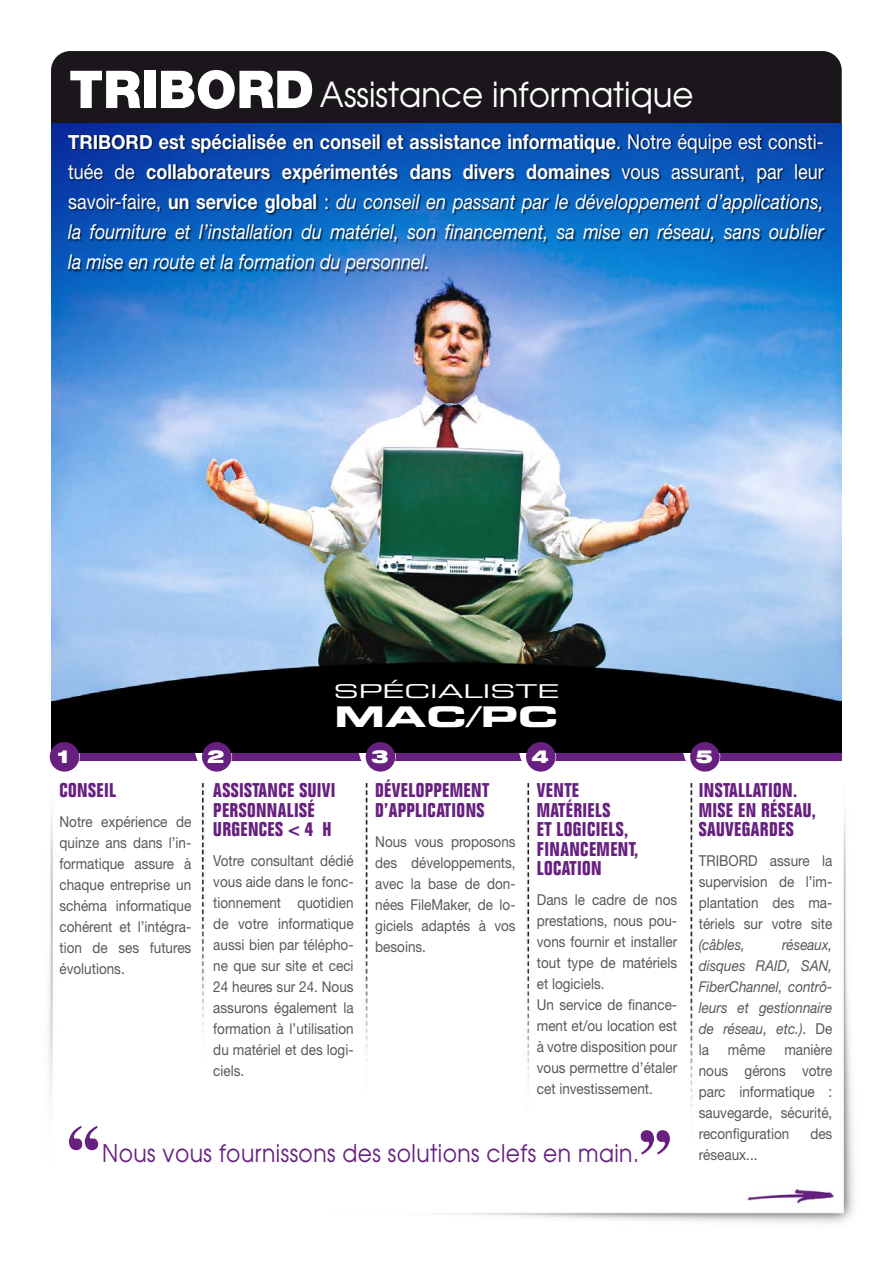
<style>
.page{position:relative;width:893px;height:1263px;background:#fff}
.page>*{position:absolute;margin:0;border:0;box-sizing:border-box;transform-origin:0 0}
.t1{font:700 72.45px "Times";color:#672080}
.t2{font:34.35px "Avant Garde";color:#fff;scale:.94 1}
.t3{font:28.5px "Eurostile LT Std Bold Ex 2";color:#fff;scale:1.33 1}
.t4{font:24.3px "Avant Garde";letter-spacing:.02em;color:#672080;scale:.9 1}
.t5{font:italic 20.55px/30px "Helvetica Neue";color:#fff;text-align:justify;scale:.87 1}
.t6{font:700 condensed 19.5px/19.5px "Folio Std";letter-spacing:.02em;color:#672080}
.t7{font:19.05px "Eurostile LT Std Ex 2";color:#fff;scale:1.33 1}
.t8{font:900 expanded 18px "Helvetica Neue";color:#fff}
.t9{font:15px/21px "Helvetica Neue";color:#58585a;text-align:justify;scale:.9 1}
.t10{font:italic 15px/21px "Helvetica Neue";color:#58585a;text-align:justify;scale:.9 1}
.s1{font-family:"Helvetica Neue";font-weight:900;font-size:52.05px}
.s2{font-weight:700;font-style:normal;font-size:19.5px}
.s3{font-weight:700;font-style:normal}
.s4{font-style:normal}
.s5{font-family:"Eurostile LT Std Ex 2"}
</style>
<div class="page">
<div style="left:52px;top:753px;width:790px;height:8px;background:#672080"></div>
<div style="left:195px;top:724px;width:31px;height:47px;background:#fff;border-radius:50%"></div>
<svg style="left:358px;top:724px;width:32px;height:47px"></svg>
<div style="left:519px;top:724px;width:31px;height:47px;background:#fff;border-radius:50%"></div>
<div style="left:683px;top:724px;width:31px;height:47px;background:#fff;border-radius:50%"></div>
<img style="left:48px;top:783px;width:806px;height:440px">
<div style="left:51px;top:51px;width:791px;height:72px;background:#1a161b"></div>
<img style="left:51px;top:123px;width:791px;height:630px">
<div style="left:67px;top:133px;width:761px;height:144px;background:#000;opacity:.75"></div>
<div style="left:202px;top:742px;width:30px;height:30px;background:#672080;border-radius:50%"></div>
<div style="left:366px;top:742px;width:29px;height:30px;background:#672080;border-radius:50%"></div>
<div style="left:526px;top:742px;width:30px;height:30px;background:#672080;border-radius:50%"></div>
<div style="left:690px;top:742px;width:30px;height:30px;background:#672080;border-radius:50%"></div>
<div style="left:50px;top:742px;width:29px;height:30px;background:#672080;border-radius:50%"></div>
<img style="left:744px;top:1186px;width:94px;height:20px">
<h2 class="t2" style="left:69px;top:73px;width:666px"><span class="s1">TRIBORD</span> Assistance informatique</h2>
<p class="t5" style="left:68px;top:126px;width:870px"><span class="s2">TRIBORD</span> <span class="s3">est spécialisée en conseil et assistance informatique</span><span class="s4">. Notre équipe est consti&shy;tuée de</span> <span class="s3">collaborateurs expérimentés dans divers domaines</span> <span class="s4">vous assurant, par leur savoir-faire,</span> <span class="s3">un service global</span> <span class="s4">:</span> du conseil en passant par le développement d’applications, la fourniture et l’installation du matériel, son financement, sa mise en réseau, sans oublier la mise en route et la formation du personnel.</p>
<p class="t7" style="left:334px;top:678px;width:171px">SPÉCIALISTE</p>
<h3 class="t3" style="left:335px;top:696px;width:166px">Mac<span class="s5">/</span>PC</h3>
<p class="t8" style="left:57px;top:745px;width:13px">1</p>
<p class="t8" style="left:207px;top:745px;width:19px">2</p>
<p class="t8" style="left:371px;top:745px;width:19px">3</p>
<p class="t8" style="left:531px;top:745px;width:19px">4</p>
<p class="t8" style="left:695px;top:745px;width:19px">5</p>
<h3 class="t6" style="left:60px;top:781px;width:58px">CONSEIL</h3>
<p class="t9" style="left:60px;top:811px;width:148px">Notre expérience de quinze ans dans l’in&shy;formatique assure à chaque entreprise un schéma informatique cohérent et l’intégra&shy;tion de ses futures évolutions.</p>
<h3 class="t6" style="left:213px;top:781px;width:124px">ASSISTANCE SUIVI<br>PERSONNALISÉ<br>URGENCES &lt; 4 H</h3>
<p class="t9" style="left:213px;top:850px;width:157px">Votre consultant dédié vous aide dans le fonc&shy;tionnement quotidien de votre informatique aussi bien par télépho&shy;ne que sur site et ceci 24 heures sur 24. Nous assurons également la formation à l’utilisation du matériel et des logi&shy;ciels.</p>
<h3 class="t6" style="left:375px;top:781px;width:116px">DÉVELOPPEMENT<br>D’APPLICATIONS</h3>
<p class="t9" style="left:375px;top:830px;width:157px">Nous vous proposons des développements, avec la base de don&shy;nées FileMaker, de lo&shy;giciels adaptés à vos besoins.</p>
<h3 class="t6" style="left:537px;top:781px;width:103px">VENTE<br>MATÉRIELS<br>ET LOGICIELS,<br>FINANCEMENT,<br>LOCATION</h3>
<p class="t9" style="left:537px;top:889px;width:157px;text-align:left">Dans le cadre de nos prestations, nous pou&shy;vons fournir et installer tout type de matériels et logiciels.<br>Un service de finance&shy;ment et/ou location est à votre disposition pour vous permettre d’étaler cet investissement.</p>
<h1 class="t1" style="left:64px;top:1082px;width:41px">‘‘</h1>
<h1 class="t1" style="left:675px;top:1198px;width:41px;rotate:-180deg">‘‘</h1>
<h3 class="t4" style="left:102px;top:1138px;width:598px">Nous vous fournissons des solutions clefs en main.</h3>
<h3 class="t6" style="left:699px;top:781px;width:119px">INSTALLATION.<br>MISE EN RÉSEAU,<br>SAUVEGARDES</h3>
<p class="t9" style="left:699px;top:850px;width:150px">TRIBORD assure la supervision de l’im&shy;plantation des ma&shy;tériels sur votre site</p>
<p class="t10" style="left:699px;top:934px;width:53px">(câbles,</p>
<p class="t10" style="left:699px;top:934px;width:150px;text-indent:83px">réseaux, disques RAID, SAN, FiberChannel, contrô&shy;leurs et gestionnaire de réseau, etc.)<span class="s4">. De la</span></p>
<p class="t9" style="left:699px;top:1039px;width:150px;text-indent:86px">manière nous gérons votre parc informatique : sauvegarde, sécurité, reconfiguration</p>
<p class="t9" style="left:728px;top:1039px;width:43px">même</p>
<p class="t9" style="left:810px;top:1123px;width:26px">des</p>
<p class="t9" style="left:699px;top:1144px;width:67px">réseaux...</p>
</div>
